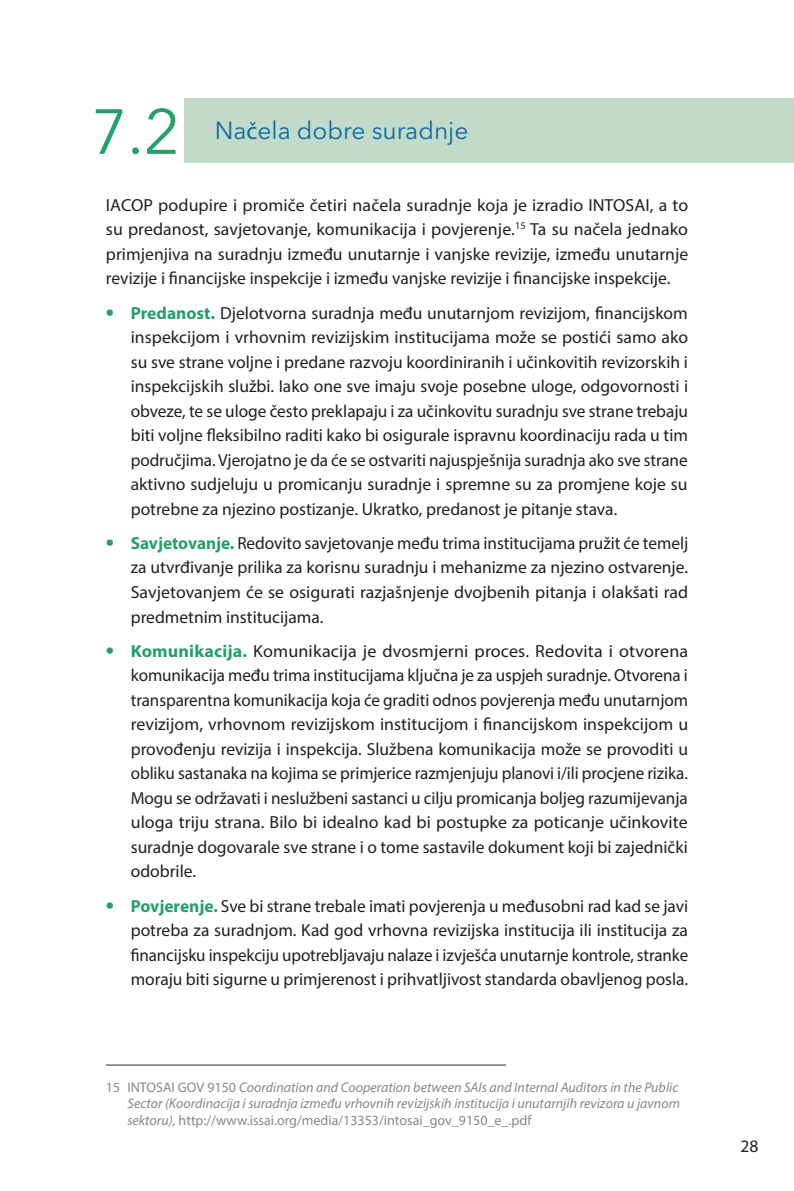
<style>
.page{position:relative;width:794px;height:1191px;background:#fff}
.page>*{position:absolute;margin:0;border:0;box-sizing:border-box;transform-origin:0 0}
.Numbers_lvl2{font:63px "Avenir Next Cyr";color:#279f6a}
.small_subtitle{font:24.5px "Avenir Next Cyr";color:#1268a0}
.Body_text{font:17.5px/24.5px "Myriad Pro";color:#231f20;text-align:justify}
.footnote{font:italic 14px/16.8px "Myriad Pro";color:#87888a;text-align:justify}
.footnote-2{font:14px "Myriad Pro";color:#87888a}
.s1{font-family:"Myriad Pro"}
.s2{font-weight:700;font-size:24.5px;color:#279f6a}
.s3{font-weight:700;color:#279f6a}
.s4{font-style:normal}
</style>
<div class="page">
<hr style="left:106px;top:1064px;width:400px;height:2px;background:#87888a">
<div style="left:185px;top:98px;width:609px;height:64px;background:#c1dac9"></div>
<p class="Numbers_lvl2" style="left:91px;top:94px;width:91px">7.2</p>
<p class="small_subtitle" style="left:215px;top:116px;width:255px">Na<span class="s1">č</span>ela dobre suradnje</p>
<p class="Body_text" style="left:106px;top:192px;width:584px">IACOP podupire i promiče četiri načela suradnje koja je izradio INTOSAI, a to su predanost, savjetovanje, komunikacija i povjerenje.<sup>15</sup> Ta su načela jednako primjenjiva na suradnju između unutarnje i vanjske revizije, između unutarnje revizije i financijske inspekcije i između vanjske revizije i financijske inspekcije.</p>
<p class="Body_text" style="left:131px;top:300px;width:559px;text-indent:-25px"><span class="s2">•</span> <span class="s3">Predanost.</span> Djelotvorna suradnja među unutarnjom revizijom, financijskom inspekcijom i vrhovnim revizijskim institucijama može se postići samo ako su sve strane voljne i predane razvoju koordiniranih i učinkovitih revizorskih i inspekcijskih službi. Iako one sve imaju svoje posebne uloge, odgovornosti i obveze, te se uloge često preklapaju i za učinkovitu suradnju sve strane trebaju biti voljne fleksibilno raditi kako bi osigurale ispravnu koordinaciju rada u tim područjima. Vjerojatno je da će se ostvariti najuspješnija suradnja ako sve strane aktivno sudjeluju u promicanju suradnje i spremne su za promjene koje su potrebne za njezino postizanje. Ukratko, predanost je pitanje stava.</p>
<p class="Body_text" style="left:131px;top:530px;width:559px;text-indent:-25px"><span class="s2">•</span> <span class="s3">Savjetovanje.</span> Redovito savjetovanje među trima institucijama pružit će temelj za utvrđivanje prilika za korisnu suradnju i mehanizme za njezino ostvarenje.<br>Savjetovanjem će se osigurati razjašnjenje dvojbenih pitanja i olakšati rad predmetnim institucijama.</p>
<p class="Body_text" style="left:131px;top:638px;width:559px;text-indent:-25px"><span class="s2">•</span> <span class="s3">Komunikacija.</span> Komunikacija je dvosmjerni proces. Redovita i otvorena komunikacija među trima institucijama ključna je za uspjeh suradnje. Otvorena i transparentna komunikacija koja će graditi odnos povjerenja među unutarnjom revizijom, vrhovnom revizijskom institucijom i financijskom inspekcijom u provođenju revizija i inspekcija. Službena komunikacija može se provoditi u obliku sastanaka na kojima se primjerice razmjenjuju planovi i/ili procjene rizika.<br>Mogu se održavati i neslužbeni sastanci u cilju promicanja boljeg razumijevanja uloga triju strana. Bilo bi idealno kad bi postupke za poticanje učinkovite suradnje dogovarale sve strane i o tome sastavile dokument koji bi zajednički odobrile.</p>
<p class="Body_text" style="left:131px;top:893px;width:559px;text-indent:-25px"><span class="s2">•</span> <span class="s3">Povjerenje.</span> Sve bi strane trebale imati povjerenja u međusobni rad kad se javi potreba za suradnjom. Kad god vrhovna revizijska institucija ili institucija za financijsku inspekciju upotrebljavaju nalaze i izvješća unutarnje kontrole, stranke moraju biti sigurne u primjerenost i prihvatljivost standarda obavljenog posla.</p>
<p class="footnote-2" style="left:106px;top:1078px;width:16px">15</p>
<p class="footnote" style="left:127px;top:1078px;width:554px"><span class="s4">INTOSAI GOV 9150</span> Coordination and Cooperation between SAIs and Internal Auditors in the Public Sector (Koordinacija i suradnja između vrhovnih revizijskih institucija i unutarnjih revizora u javnom sektoru), <span class="s4">http://www.issai.org/media/13353/intosai_gov_9150_e_.pdf</span></p>
<p class="Body_text" style="left:740px;top:1133px;width:19px">28</p>
</div>
